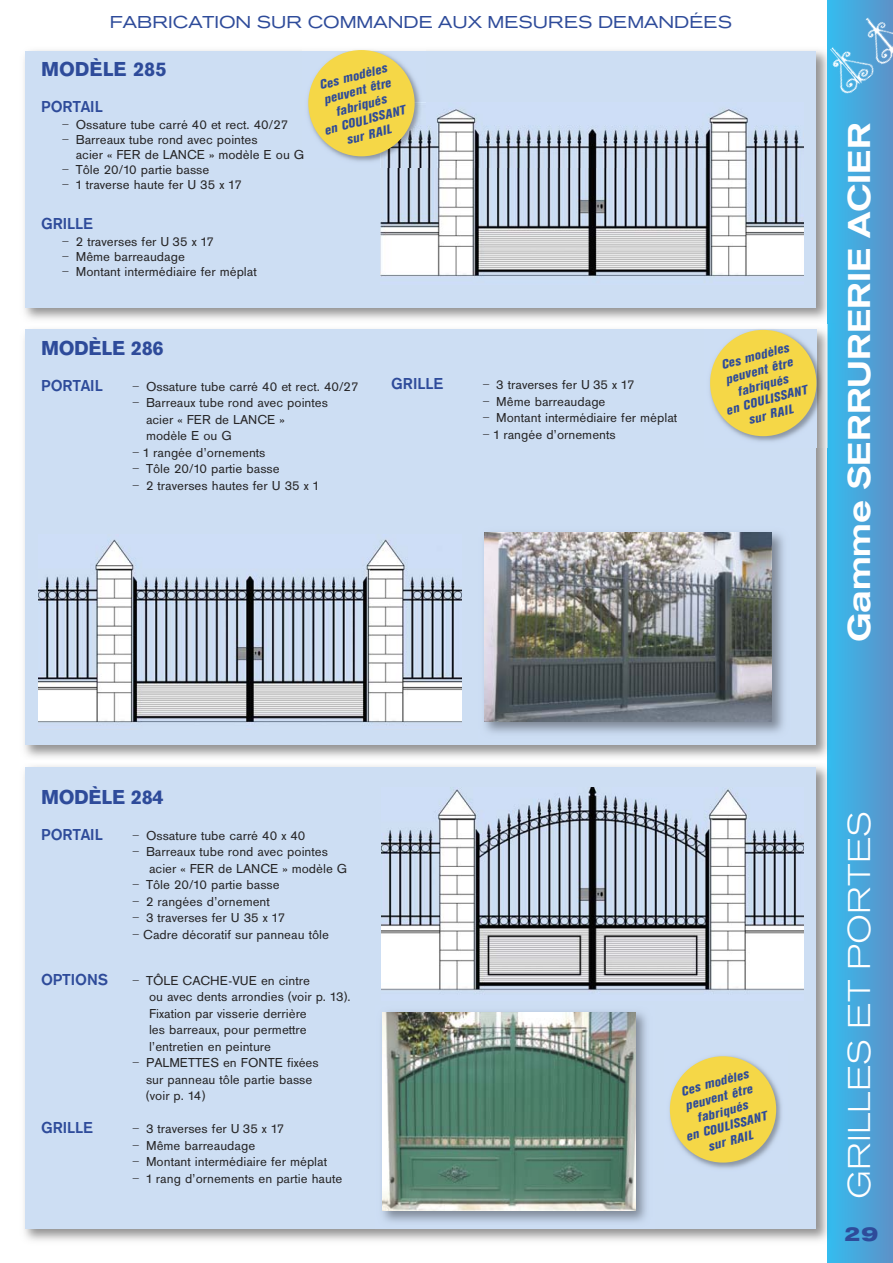
<style>
.page{position:relative;width:893px;height:1263px;background:#fff}
.page>*{position:absolute;margin:0;border:0;box-sizing:border-box;transform-origin:0 0}
.t1{font:33px "Agrotesk Medium Extend";color:#fff;scale:.95 1}
.t2{font:33px "Agrotesk Light Extend";color:#fff}
.t3{font:700 21px "Agrotesk";letter-spacing:-.015em;color:#2e4b9a}
.t4{font:21px "Agrotesk Bold Extend";color:#2e4b9a}
.t5{font:18px "Agrotesk Regular Extend";color:#2e4b9a}
.t6{font:500 16.5px "Agrotesk";color:#2e4b9a}
.t7{font:13.5px/16.5px "Agrotesk";color:#272627}
.t8{font:italic 13.5px/15px "Agrotesk Super";color:#2e4b9a;text-align:center}
</style>
<div class="page">
<img style="left:24px;top:50px;width:803px;height:270px">
<div style="left:26px;top:51px;width:790px;height:257px;background:#cddef3"></div>
<div style="left:827px;top:0;width:66px;height:1263px;background:linear-gradient(to right,#34bcef,#5d92c8)"></div>
<img style="left:816px;top:5px;width:77px;height:93px">
<img style="left:381px;top:168px;width:422px;height:109px">
<img style="left:426px;top:109px;width:377px;height:59px">
<img style="left:303px;top:50px;width:123px;height:118px">
<div style="left:308px;top:50px;width:107px;height:106px;background:#f5d747;border-radius:50%"></div>
<img style="left:24px;top:323px;width:811px;height:437px">
<div style="left:26px;top:330px;width:790px;height:415px;background:#cddef3"></div>
<img style="left:39px;top:539px;width:422px;height:184px">
<img style="left:24px;top:763px;width:811px;height:485px">
<svg style="left:827px;top:760px;width:8px;height:3px"></svg>
<div style="left:26px;top:767px;width:790px;height:462px;background:#cddef3"></div>
<img style="left:381px;top:787px;width:422px;height:204px">
<img style="left:375px;top:1011px;width:279px;height:219px">
<img style="left:382px;top:1012px;width:254px;height:198px">
<img style="left:484px;top:532px;width:300px;height:201px">
<img style="left:485px;top:533px;width:287px;height:188px">
<img style="left:705px;top:325px;width:123px;height:123px">
<div style="left:710px;top:330px;width:106px;height:106px;background:#f5d747;border-radius:50%"></div>
<img style="left:669px;top:1056px;width:113px;height:113px">
<div style="left:670px;top:1056px;width:106px;height:106px;background:#f5d747;border-radius:50%"></div>
<h3 class="t5" style="left:110px;top:16px;width:624px">FABRICATION SUR COMMANDE AUX MESURES DEMANDÉES</h3>
<h2 class="t3" style="left:41px;top:62px;width:127px">MODÈLE 285</h2>
<p class="t6" style="left:41px;top:100px;width:63px">PORTAIL</p>
<p class="t7" style="left:62px;top:118px;width:228px">– Ossature tube carré 40 et rect. 40/27</p>
<p class="t7" style="left:76px;top:133px;width:230px;line-height:15px;text-indent:-13px">– Barreaux tube rond avec pointes<br>acier « FER de LANCE » modèle E ou G</p>
<p class="t7" style="left:62px;top:163px;width:149px">– Tôle 20/10 partie basse</p>
<p class="t7" style="left:62px;top:178px;width:181px">– 1 traverse haute fer U 35 x 17</p>
<p class="t6" style="left:41px;top:217px;width:54px">GRILLE</p>
<p class="t7" style="left:62px;top:235px;width:153px">– 2 traverses fer U 35 x 17</p>
<p class="t7" style="left:62px;top:250px;width:124px">– Même barreaudage</p>
<p class="t7" style="left:62px;top:265px;width:196px">– Montant intermédiaire fer méplat</p>
<p class="t8" style="left:312px;top:81px;width:85px;rotate:-15deg">Ces modèles peuvent être fabriqués<br>en COULISSANT sur RAIL</p>
<h2 class="t3" style="left:41px;top:341px;width:124px">MODÈLE 286</h2>
<p class="t6" style="left:41px;top:379px;width:63px">PORTAIL</p>
<p class="t7" style="left:133px;top:379px;width:228px">– Ossature tube carré 40 et rect. 40/27</p>
<p class="t7" style="left:146px;top:396px;width:184px;text-indent:-13px">– Barreaux tube rond avec pointes acier « FER de LANCE » modèle E ou G</p>
<p class="t7" style="left:133px;top:445px;width:135px">– 1 rangée d’ornements</p>
<p class="t7" style="left:133px;top:462px;width:149px">– Tôle 20/10 partie basse</p>
<p class="t7" style="left:133px;top:478px;width:188px">– 2 traverses hautes fer U 35 x 1</p>
<p class="t6" style="left:391px;top:377px;width:54px">GRILLE</p>
<p class="t7" style="left:483px;top:378px;width:153px">– 3 traverses fer U 35 x 17</p>
<p class="t7" style="left:483px;top:394px;width:124px">– Même barreaudage</p>
<p class="t7" style="left:483px;top:411px;width:196px">– Montant intermédiaire fer méplat</p>
<p class="t7" style="left:483px;top:427px;width:135px">– 1 rangée d’ornements</p>
<p class="t8" style="left:714px;top:361px;width:85px;rotate:-15deg">Ces modèles peuvent être fabriqués<br>en COULISSANT sur RAIL</p>
<h1 class="t1" style="left:845px;top:642px;width:549px;rotate:-90deg">Gamme SERRURERIE ACIER</h1>
<h2 class="t3" style="left:41px;top:790px;width:124px">MODÈLE 284</h2>
<p class="t6" style="left:41px;top:828px;width:63px">PORTAIL</p>
<p class="t7" style="left:133px;top:828px;width:174px">– Ossature tube carré 40 x 40</p>
<p class="t7" style="left:149px;top:845px;width:200px;text-indent:-16px">– Barreaux tube rond avec pointes acier « FER de LANCE » modèle G</p>
<p class="t7" style="left:133px;top:878px;width:149px">– Tôle 20/10 partie basse</p>
<p class="t7" style="left:133px;top:894px;width:139px">– 2 rangées d’ornement</p>
<p class="t7" style="left:133px;top:911px;width:154px">– 3 traverses fer U 35 x 17</p>
<p class="t7" style="left:133px;top:927px;width:198px">– Cadre décoratif sur panneau tôle</p>
<p class="t6" style="left:41px;top:973px;width:69px">OPTIONS</p>
<p class="t7" style="left:149px;top:973px;width:203px;text-indent:-16px">– TÔLE CACHE-VUE en cintre<br>ou avec dents arrondies (voir p. 13).<br>Fixation par visserie derrière<br>les barreaux, pour permettre l’entretien en peinture</p>
<p class="t7" style="left:146px;top:1056px;width:174px;text-indent:-13px">– PALMETTES en FONTE fixées sur panneau tôle partie basse (voir p. 14)</p>
<p class="t6" style="left:41px;top:1121px;width:54px">GRILLE</p>
<p class="t7" style="left:133px;top:1122px;width:153px">– 3 traverses fer U 35 x 17</p>
<p class="t7" style="left:133px;top:1138px;width:124px">– Même barreaudage</p>
<p class="t7" style="left:133px;top:1155px;width:196px">– Montant intermédiaire fer méplat</p>
<p class="t7" style="left:133px;top:1171px;width:211px">– 1 rang d’ornements en partie haute</p>
<p class="t8" style="left:674px;top:1087px;width:85px;rotate:-15deg">Ces modèles peuvent être fabriqués<br>en COULISSANT sur RAIL</p>
<h1 class="t2" style="left:848px;top:1199px;width:390px;rotate:-90deg">GRILLES ET PORTES</h1>
<h2 class="t4" style="left:844px;top:1225px;width:36px">29</h2>
</div>
